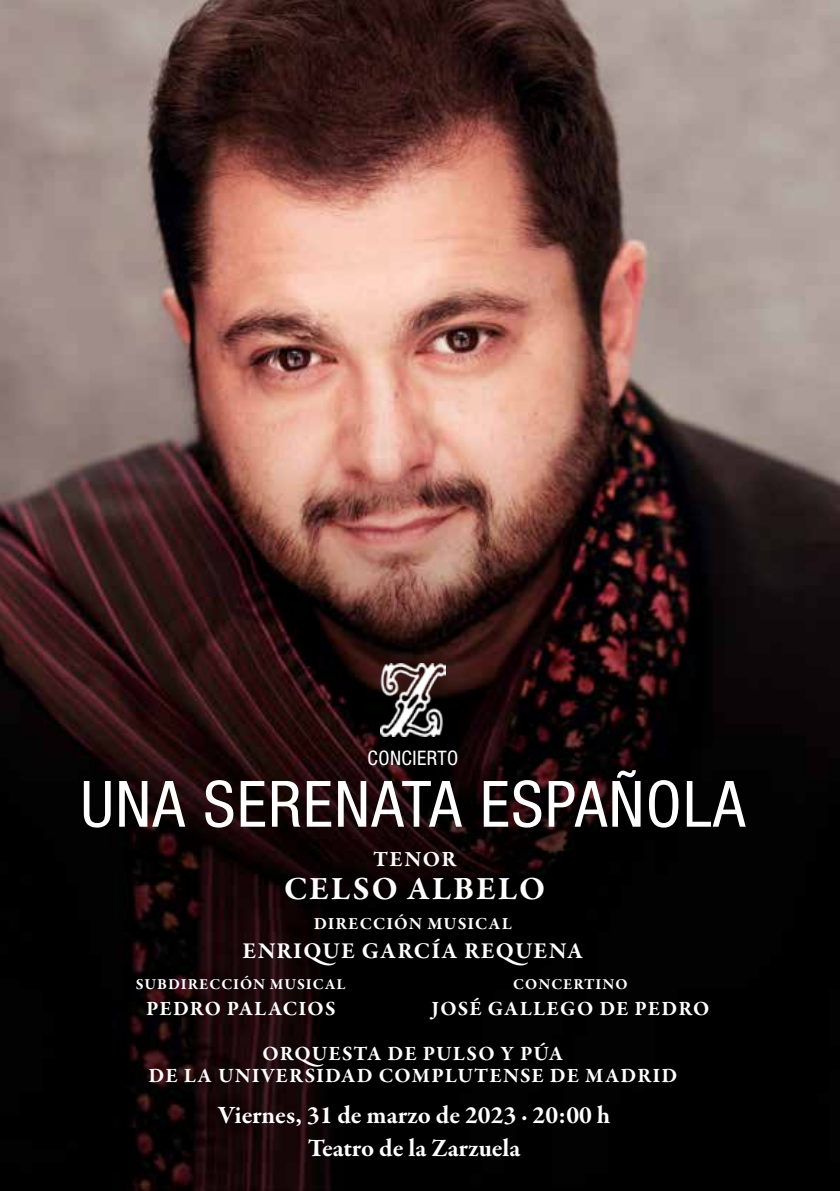
<style>
.page{position:relative;width:840px;height:1191px;background:#fff}
.page>*{position:absolute;margin:0;border:0;box-sizing:border-box;transform-origin:0 0}
.t1{font:condensed 64px "Helvetica Neue LT Std";letter-spacing:.025em;color:#fff}
.t2{font:700 33.2px "Garamond Premr Pro";letter-spacing:.055em;color:#fff}
.t3{font:700 25.4px "Garamond Premr Pro";color:#fff}
.t4{font:700 23px "Garamond Premr Pro";letter-spacing:.055em;color:#fff}
.t5{font:700 22px "Garamond Premr Pro";letter-spacing:.065em;color:#fff}
.t6{font:700 20.8px/22px "Garamond Premr Pro";letter-spacing:.05em;color:#fff;text-align:center}
.t7{font:700 20.6px "Garamond Premr Pro";letter-spacing:.055em;color:#fff}
.t8{font:condensed 20px "Helvetica Neue LT Std";letter-spacing:.025em;color:#fff}
.t9{font:700 17.2px "Garamond Premr Pro";letter-spacing:.065em;color:#fff}
.t10{font:700 15.6px "Garamond Premr Pro";letter-spacing:.06em;color:#fff}
</style>
<div class="page">
<img style="left:0;top:0;width:839px;height:1191px">
<img style="left:380px;top:663px;width:65px;height:73px">
<p class="t8" style="left:367px;top:746px;width:92px">CONCIERTO</p>
<h1 class="t1" style="left:81px;top:767px;width:665px">UNA SERENATA ESPAÑOLA</h1>
<p class="t5" style="left:373px;top:845px;width:84px">TENOR</p>
<h2 class="t2" style="left:284px;top:868px;width:262px">CELSO ALBELO</h2>
<p class="t9" style="left:313px;top:913px;width:200px">DIRECCIÓN MUSICAL</p>
<p class="t4" style="left:242px;top:936px;width:342px">ENRIQUE GARCÍA REQUENA</p>
<p class="t10" style="left:136px;top:974px;width:211px">SUBDIRECCIÓN MUSICAL</p>
<p class="t7" style="left:146px;top:995px;width:191px">PEDRO PALACIOS</p>
<p class="t10" style="left:513px;top:974px;width:116px">CONCERTINO</p>
<p class="t7" style="left:431px;top:995px;width:279px">JOSÉ GALLEGO DE PEDRO</p>
<p class="t6" style="left:148px;top:1042px;width:530px">ORQUESTA DE PULSO Y PÚA<br>DE LA UNIVERSIDAD COMPLUTENSE DE MADRID</p>
<p class="t3" style="left:218px;top:1099px;width:394px">Viernes, 31 de marzo de 2023 · 20:00 h</p>
<p class="t3" style="left:307px;top:1132px;width:214px">Teatro de la Zarzuela</p>
</div>
